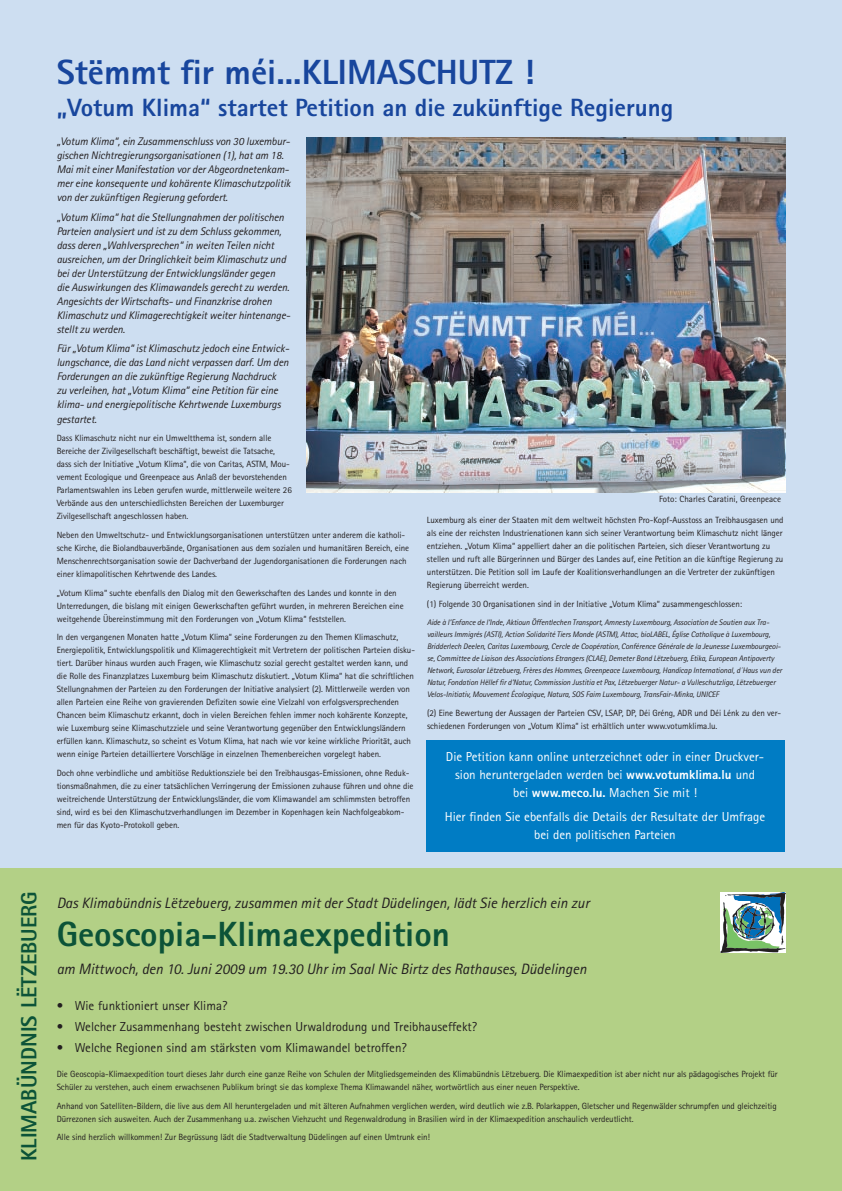
<style>
.page{position:relative;width:842px;height:1191px;background:#cddef1}
.page>*{position:absolute;margin:0;border:0;box-sizing:border-box;transform-origin:0 0}
.t1{font:800 35px "Rotis Sans Serif";color:#18469d}
.t2{font:800 35px "Rotis Sans Serif";color:#0c5338}
.t3{font:800 25px "Rotis Sans Serif";color:#18469d}
.t4{font:800 22px "Rotis Sans Serif";color:#0c5338}
.t5{font:italic 15px "Rotis Sans Serif";color:#231f20}
.t6{font:13px/18px "Rotis Sans Serif";color:#fff;text-align:center}
.t7{font:13px/20.8px "Rotis Sans Serif";color:#231f20}
.t8{font:italic 11px/14px "Rotis Sans Serif";letter-spacing:-.01em;color:#231f20}
.t9{font:9px/13px "Rotis Sans Serif";letter-spacing:-.01em;color:#231f20}
.t10{font:italic 8px/12px "Rotis Sans Serif";letter-spacing:-.01em;color:#231f20}
.s1{font-weight:800}
</style>
<div class="page">
<div style="left:427px;top:741px;width:358px;height:111px;background:#007cc4"></div>
<img style="left:306px;top:137px;width:479px;height:355px">
<div style="left:0;top:868px;width:842px;height:323px;background:#b3d086"></div>
<hr style="left:841px;top:0;width:1px;height:1191px;background:#cfe0b1">
<hr style="left:841px;top:343px;width:1px;height:374px;background:#feebbf">
<img style="left:720px;top:892px;width:65px;height:60px">
<h1 class="t1" style="left:57px;top:50px;width:479px">Stëmmt fir méi...KLIMASCHUTZ !</h1>
<h2 class="t3" style="left:57px;top:92px;width:618px">„Votum Klima“ startet Petition an die zukünftige Regierung</h2>
<p class="t8" style="left:57px;top:134px;width:235px">„Votum Klima“, ein Zusammenschluss von 30 luxembur&shy;gischen Nichtregierungsorganisationen (1), hat am 18.<br>Mai mit einer Manifestation vor der Abgeordnetenkam&shy;mer eine konsequente und kohärente Klimaschutzpolitik von der zukünftigen Regierung gefordert.</p>
<p class="t8" style="left:57px;top:210px;width:235px">„Votum Klima“ hat die Stellungnahmen der politischen Parteien analysiert und ist zu dem Schluss gekommen, dass deren „Wahlversprechen“ in weiten Teilen nicht ausreichen, um der Dringlichkeit beim Klimaschutz und bei der Unterstützung der Entwicklungsländer gegen die Auswirkungen des Klimawandels gerecht zu werden.<br>Angesichts der Wirtschafts- und Finanzkrise drohen Klimaschutz und Klimagerechtigkeit weiter hintenange&shy;stellt zu werden.</p>
<p class="t8" style="left:57px;top:341px;width:234px">Für „Votum Klima“ ist Klimaschutz jedoch eine Entwick&shy;lungschance, die das Land nicht verpassen darf. Um den Forderungen an die zukünftige Regierung Nachdruck<br>zu verleihen, hat „Votum Klima“ eine Petition für eine klima- und energiepolitische Kehrtwende Luxemburgs gestartet.</p>
<p class="t9" style="left:57px;top:432px;width:237px">Dass Klimaschutz nicht nur ein Umweltthema ist, sondern alle Bereiche der Zivilgesellschaft beschäftigt, beweist die Tatsache, dass sich der Initiative „Votum Klima“, die von Caritas, ASTM, Mou&shy;vement Ecologique und Greenpeace aus Anlaß der bevorstehenden Parlamentswahlen ins Leben gerufen wurde, mittlerweile weitere 26<br>Verbände aus den unterschiedlichsten Bereichen der Luxemburger Zivilgesellschaft angeschlossen haben.</p>
<p class="t9" style="left:57px;top:528px;width:354px">Neben den Umweltschutz- und Entwicklungsorganisationen unterstützen unter anderem die katholi&shy;sche Kirche, die Biolandbauverbände, Organisationen aus dem sozialen und humanitären Bereich, eine Menschenrechtsorganisation sowie der Dachverband der Jugendorganisationen die Forderungen nach einer klimapolitischen Kehrtwende des Landes.</p>
<p class="t9" style="left:57px;top:586px;width:348px">„Votum Klima“ suchte ebenfalls den Dialog mit den Gewerkschaften des Landes und konnte in den<br>Unterredungen, die bislang mit einigen Gewerkschaften geführt wurden, in mehreren Bereichen eine weitgehende Übereinstimmung mit den Forderungen von „Votum Klima“ feststellen.</p>
<p class="t9" style="left:57px;top:631px;width:360px">In den vergangenen Monaten hatte „Votum Klima“ seine Forderungen zu den Themen Klimaschutz, Energiepolitik, Entwicklungspolitik und Klimagerechtigkeit mit Vertretern der politischen Parteien disku&shy;tiert. Darüber hinaus wurden auch Fragen, wie Klimaschutz sozial gerecht gestaltet werden kann, und die Rolle des Finanzplatzes Luxemburg beim Klimaschutz diskutiert. „Votum Klima“ hat die schriftlichen Stellungnahmen der Parteien zu den Forderungen der Initiative analysiert (2). Mittlerweile werden von allen Parteien eine Reihe von gravierenden Defiziten sowie eine Vielzahl von erfolgsversprechenden Chancen beim Klimaschutz erkannt, doch in vielen Bereichen fehlen immer noch kohärente Konzepte, wie Luxemburg seine Klimaschutzziele und seine Verantwortung gegenüber den Entwicklungsländern erfüllen kann. Klimaschutz, so scheint es Votum Klima, hat nach wie vor keine wirkliche Priorität, auch wenn einige Parteien detailliertere Vorschläge in einzelnen Themenbereichen vorgelegt haben.</p>
<p class="t9" style="left:57px;top:766px;width:358px">Doch ohne verbindliche und ambitiöse Reduktionsziele bei den Treibhausgas-Emissionen, ohne Reduk&shy;tionsmaßnahmen, die zu einer tatsächlichen Verringerung der Emissionen zuhause führen und ohne die weitreichende Unterstützung der Entwicklungsländer, die vom Klimawandel am schlimmsten betroffen sind, wird es bei den Klimaschutzverhandlungen im Dezember in Kopenhagen kein Nachfolgeabkom&shy;men für das Kyoto-Protokoll geben.</p>
<p class="t9" style="left:659px;top:492px;width:124px">Foto: Charles Caratini, Greenpeace</p>
<p class="t9" style="left:427px;top:514px;width:358px">Luxemburg als einer der Staaten mit dem weltweit höchsten Pro-Kopf-Ausstoss an Treibhausgasen und als eine der reichsten Industrienationen kann sich seiner Verantwortung beim Klimaschutz nicht länger entziehen. „Votum Klima“ appelliert daher an die politischen Parteien, sich dieser Verantwortung zu stellen und ruft alle Bürgerinnen und Bürger des Landes auf, eine Petition an die künftige Regierung zu unterstützen. Die Petition soll im Laufe der Koalitionsverhandlungen an die Vertreter der zukünftigen Regierung überreicht werden.</p>
<p class="t9" style="left:427px;top:597px;width:317px">(1) Folgende 30 Organisationen sind in der Initiative „Votum Klima“ zusammengeschlossen:</p>
<p class="t10" style="left:427px;top:616px;width:357px">Aide à l’Enfance de l’Inde, Aktioun Öffentlechen Transport, Amnesty Luxembourg, Association de Soutien aux Tra&shy;vailleurs Immigrés (ASTI), Action Solidarité Tiers Monde (ASTM), Attac, bioLABEL, Église Catholique à Luxembourg, Bridderlech Deelen, Caritas Luxembourg, Cercle de Coopération, Conférence Générale de la Jeunesse Luxembourgeoi&shy;se, Committee de Liaison des Associations Etrangers (CLAE), Demeter Bond Lëtzebuerg, Etika, European Antipoverty Network, Eurosolar Lëtzebuerg, Frères des Hommes, Greenpeace Luxembourg, Handicap International, d´Haus vun der Natur, Fondation Hëllef fir d’Natur, Commission Justitia et Pax, Lëtzebuerger Natur- a Vulleschutzliga, Lëtzebuerger Velos-Initiativ, Mouvement Écologique, Natura, SOS Faim Luxembourg, TransFair-Minka, UNICEF</p>
<p class="t9" style="left:427px;top:706px;width:356px">(2) Eine Bewertung der Aussagen der Parteien CSV, LSAP, DP, Déi Gréng, ADR und Déi Lénk zu den ver&shy;schiedenen Forderungen von „Votum Klima“ ist erhältlich unter www.votumklima.lu.</p>
<h3 class="t6" style="left:446px;top:747px;width:320px">Die Petition kann online unterzeichnet oder in einer Druckver&shy;sion heruntergeladen werden bei <span class="s1">www.votumklima.lu</span> und bei <span class="s1">www.meco.lu.</span> Machen Sie mit !</h3>
<h3 class="t6" style="left:445px;top:807px;width:322px">Hier finden Sie ebenfalls die Details der Resultate der Umfrage bei den politischen Parteien</h3>
<h3 class="t4" style="left:15px;top:1161px;width:272px;rotate:-90deg">KLIMABÜNDNIS LËTZEBUERG</h3>
<h3 class="t5" style="left:57px;top:893px;width:534px">Das Klimabündnis Lëtzebuerg, zusammen mit der Stadt Düdelingen, lädt Sie herzlich ein zur</h3>
<h1 class="t2" style="left:57px;top:911px;width:395px">Geoscopia-Klimaexpedition</h1>
<h3 class="t5" style="left:57px;top:960px;width:531px">am Mittwoch, den 10. Juni 2009 um 19.30 Uhr im Saal Nic Birtz des Rathauses, Düdelingen</h3>
<h3 class="t7" style="left:75px;top:995px;width:404px">Wie funktioniert unser Klima?<br>Welcher Zusammenhang besteht zwischen Urwaldrodung und Treibhauseffekt?<br>Welche Regionen sind am stärksten vom Klimawandel betroffen?</h3>
<p class="t9" style="left:57px;top:1067px;width:722px">Die Geoscopia-Klimaexpedition tourt dieses Jahr durch eine ganze Reihe von Schulen der Mitgliedsgemeinden des Klimabündnis Lëtzebuerg. Die Klimaexpedition ist aber nicht nur als pädagogisches Projekt für<br>Schüler zu verstehen, auch einem erwachsenen Publikum bringt sie das komplexe Thema Klimawandel näher, wortwörtlich aus einer neuen Perspektive.</p>
<p class="t9" style="left:57px;top:1099px;width:721px">Anhand von Satelliten-Bildern, die live aus dem All heruntergeladen und mit älteren Aufnahmen verglichen werden, wird deutlich wie z.B. Polarkappen, Gletscher und Regenwälder schrumpfen und gleichzeitig<br>Dürrezonen sich ausweiten. Auch der Zusammenhang u.a. zwischen Viehzucht und Regenwaldrodung in Brasilien wird in der Klimaexpedition anschaulich verdeutlicht.</p>
<p class="t9" style="left:57px;top:1130px;width:375px">Alle sind herzlich willkommen! Zur Begrüssung lädt die Stadtverwaltung Düdelingen auf einen Umtrunk ein!</p>
<h3 class="t7" style="left:57px;top:995px;width:8px;text-align:justify">• • •</h3>
</div>
